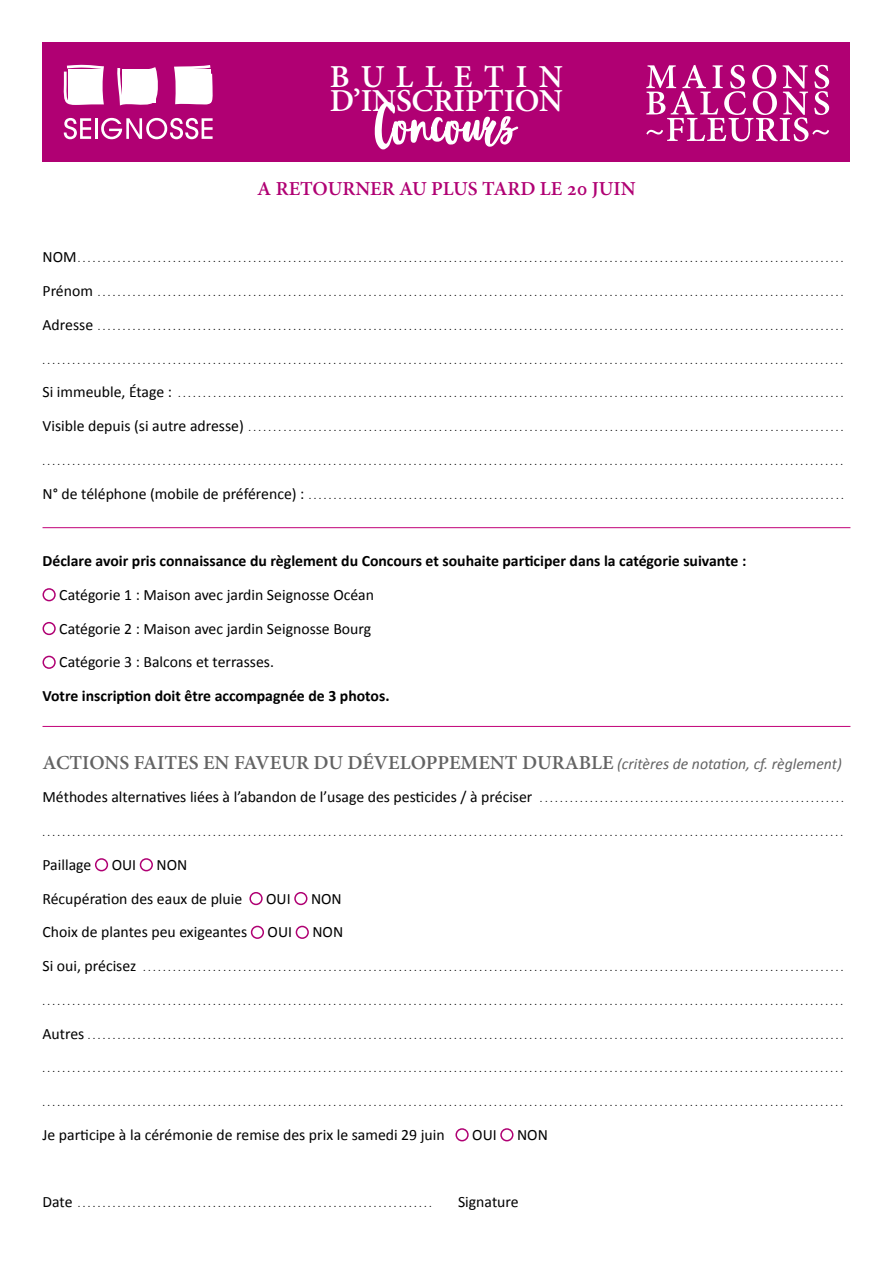
<style>
.page{position:relative;width:893px;height:1263px;background:#fff}
.page>*{position:absolute;margin:0;border:0;box-sizing:border-box;transform-origin:0 0}
.t1{font:700 31.5px/24.8px "Adobe Hebrew";letter-spacing:-.01em;color:#fff}
.t2{font:700 19.5px "Adobe Hebrew";color:#636363}
.t3{font:700 19.5px "Adobe Hebrew";color:#b00073}
.t4{font:15.75px/33.8px "Calibri";color:#000}
.t5{font:700 15.75px "Calibri";color:#000}
.t6{font:10.5px "Calibri";color:#000}
.s1{font-size:15.75px}
.s2{font-family:"Calibri";font-weight:400;font-style:italic;font-size:15.75px}
.s3{font-size:10.5px}
</style>
<div class="page">
<div style="left:43px;top:43px;width:807px;height:119px;background:#b00073"></div>
<svg style="left:646px;top:65px;width:183px;height:76px"></svg>
<svg style="left:375px;top:102px;width:143px;height:48px"></svg>
<div style="left:43px;top:588px;width:13px;height:13px;border:2px solid #b00073;border-radius:50%"></div>
<div style="left:43px;top:622px;width:13px;height:13px;border:2px solid #b00073;border-radius:50%"></div>
<div style="left:43px;top:656px;width:13px;height:13px;border:2px solid #b00073;border-radius:50%"></div>
<div style="left:95px;top:858px;width:13px;height:13px;border:2px solid #b00073;border-radius:50%"></div>
<div style="left:140px;top:858px;width:13px;height:13px;border:2px solid #b00073;border-radius:50%"></div>
<div style="left:249px;top:892px;width:14px;height:13px;border:2px solid #b00073;border-radius:50%"></div>
<div style="left:294px;top:892px;width:13px;height:13px;border:2px solid #b00073;border-radius:50%"></div>
<div style="left:251px;top:926px;width:13px;height:13px;border:2px solid #b00073;border-radius:50%"></div>
<div style="left:296px;top:926px;width:13px;height:13px;border:2px solid #b00073;border-radius:50%"></div>
<div style="left:455px;top:1128px;width:14px;height:13px;border:2px solid #b00073;border-radius:50%"></div>
<div style="left:500px;top:1128px;width:13px;height:13px;border:2px solid #b00073;border-radius:50%"></div>
<svg style="left:64px;top:118px;width:27px;height:21px"></svg>
<hr style="left:95px;top:118px;width:3px;height:21px;background:#fff">
<svg style="left:101px;top:118px;width:112px;height:21px"></svg>
<svg style="left:117px;top:67px;width:41px;height:38px;background:#f3dbeb"></svg>
<svg style="left:64px;top:65px;width:40px;height:40px;background:#f6e3ef"></svg>
<svg style="left:174px;top:65px;width:39px;height:39px;background:#f7e7f2"></svg>
<hr style="left:43px;top:726px;width:807px;height:1px;background:#c10077">
<hr style="left:43px;top:527px;width:807px;height:1px;background:#c10077">
<h1 class="t1" style="left:330px;top:64px;width:235px">BULLETIN<br>D’INSCRIPTION</h1>
<h2 class="t3" style="left:257px;top:177px;width:380px">A RETOURNER AU PLUS TARD LE 20 JUIN</h2>
<p class="t6" style="left:43px;top:252px;width:797px"><span class="s1">NOM</span> . . . . . . . . . . . . . . . . . . . . . . . . . . . . . . . . . . . . . . . . . . . . . . . . . . . . . . . . . . . . . . . . . . . . . . . . . . . . . . . . . . . . . . . . . . . . . . . . . . . . . . . . . . . . . . . . . . . . . . . . . . . . . . . . . . . . . . . . . . . . . . . . . . . . . . . .</p>
<p class="t6" style="left:43px;top:286px;width:797px"><span class="s1">Prénom</span> . . . . . . . . . . . . . . . . . . . . . . . . . . . . . . . . . . . . . . . . . . . . . . . . . . . . . . . . . . . . . . . . . . . . . . . . . . . . . . . . . . . . . . . . . . . . . . . . . . . . . . . . . . . . . . . . . . . . . . . . . . . . . . . . . . . . . . . . . . . . . . . . . . . .</p>
<p class="t6" style="left:43px;top:320px;width:797px"><span class="s1">Adresse</span> . . . . . . . . . . . . . . . . . . . . . . . . . . . . . . . . . . . . . . . . . . . . . . . . . . . . . . . . . . . . . . . . . . . . . . . . . . . . . . . . . . . . . . . . . . . . . . . . . . . . . . . . . . . . . . . . . . . . . . . . . . . . . . . . . . . . . . . . . . . . . . . . . . . .</p>
<p class="t6" style="left:43px;top:353px;width:801px">................................................................................................................................................................</p>
<p class="t6" style="left:43px;top:387px;width:797px"><span class="s1">Si immeuble, Étage :</span> . . . . . . . . . . . . . . . . . . . . . . . . . . . . . . . . . . . . . . . . . . . . . . . . . . . . . . . . . . . . . . . . . . . . . . . . . . . . . . . . . . . . . . . . . . . . . . . . . . . . . . . . . . . . . . . . . . . . . . . . . . . . . . . . . . . .</p>
<p class="t6" style="left:43px;top:421px;width:797px"><span class="s1">Visible depuis (si autre adresse)</span> . . . . . . . . . . . . . . . . . . . . . . . . . . . . . . . . . . . . . . . . . . . . . . . . . . . . . . . . . . . . . . . . . . . . . . . . . . . . . . . . . . . . . . . . . . . . . . . . . . . . . . . . . . . . . . . . . . . . . .</p>
<p class="t6" style="left:43px;top:455px;width:801px">................................................................................................................................................................</p>
<p class="t6" style="left:43px;top:488px;width:798px"><span class="s1">N° de téléphone (mobile de préférence) :</span> . . . . . . . . . . . . . . . . . . . . . . . . . . . . . . . . . . . . . . . . . . . . . . . . . . . . . . . . . . . . . . . . . . . . . . . . . . . . . . . . . . . . . . . . . . . . . . . . . . . . . . . . . .</p>
<h3 class="t5" style="left:43px;top:551px;width:705px">Déclare avoir pris connaissance du règlement du Concours et souhaite participer dans la catégorie suivante :</h3>
<h3 class="t4" style="left:59px;top:578px;width:316px">Catégorie 1 : Maison avec jardin Seignosse Océan<br>Catégorie 2 : Maison avec jardin Seignosse Bourg<br>Catégorie 3 : Balcons et terrasses.</h3>
<h3 class="t5" style="left:43px;top:686px;width:349px">Votre inscription doit être accompagnée de 3 photos.</h3>
<h2 class="t2" style="left:43px;top:750px;width:801px">ACTIONS FAITES EN FAVEUR DU DÉVELOPPEMENT DURABLE <span class="s2">(critères de notation, cf. règlement)</span></h2>
<h3 class="t4" style="left:43px;top:780px;width:798px">Méthodes alternatives liées à l’abandon de l’usage des pesticides / à préciser <span class="s3">. . . . . . . . . . . . . . . . . . . . . . . . . . . . . . . . . . . . . . . . . . . . . . . . . . . . . . . . . . . .</span></h3>
<p class="t6" style="left:43px;top:826px;width:801px">................................................................................................................................................................</p>
<h3 class="t4" style="left:43px;top:848px;width:50px">Paillage</h3>
<h3 class="t4" style="left:112px;top:848px;width:26px">OUI</h3>
<h3 class="t4" style="left:43px;top:848px;width:201px;text-indent:114px">NON<br>Récupération des eaux de pluie</h3>
<h3 class="t4" style="left:266px;top:881px;width:26px">OUI</h3>
<h3 class="t4" style="left:311px;top:881px;width:32px">NON</h3>
<h3 class="t4" style="left:43px;top:915px;width:206px">Choix de plantes peu exigeantes</h3>
<h3 class="t4" style="left:268px;top:915px;width:26px">OUI</h3>
<h3 class="t4" style="left:312px;top:915px;width:32px">NON</h3>
<p class="t6" style="left:43px;top:961px;width:797px"><span class="s1">Si oui, précisez</span> . . . . . . . . . . . . . . . . . . . . . . . . . . . . . . . . . . . . . . . . . . . . . . . . . . . . . . . . . . . . . . . . . . . . . . . . . . . . . . . . . . . . . . . . . . . . . . . . . . . . . . . . . . . . . . . . . . . . . . . . . . . . . . . . . . . . . . . . . . .</p>
<p class="t6" style="left:43px;top:995px;width:801px">................................................................................................................................................................</p>
<p class="t6" style="left:43px;top:1028px;width:797px"><span class="s1">Autres</span> . . . . . . . . . . . . . . . . . . . . . . . . . . . . . . . . . . . . . . . . . . . . . . . . . . . . . . . . . . . . . . . . . . . . . . . . . . . . . . . . . . . . . . . . . . . . . . . . . . . . . . . . . . . . . . . . . . . . . . . . . . . . . . . . . . . . . . . . . . . . . . . . . . . . . .</p>
<p class="t6" style="left:43px;top:1062px;width:801px">................................................................................................................................................................</p>
<p class="t6" style="left:43px;top:1096px;width:801px">................................................................................................................................................................</p>
<h3 class="t4" style="left:43px;top:1118px;width:404px">Je participe à la cérémonie de remise des prix le samedi 29 juin</h3>
<h3 class="t4" style="left:472px;top:1118px;width:26px">OUI</h3>
<h3 class="t4" style="left:517px;top:1118px;width:32px">NON</h3>
<p class="t6" style="left:43px;top:1197px;width:391px"><span class="s1">Date</span> . . . . . . . . . . . . . . . . . . . . . . . . . . . . . . . . . . . . . . . . . . . . . . . . . . . . . . . . . . . . . . . . . . . . . . .</p>
<h3 class="t4" style="left:458px;top:1185px;width:62px">Signature</h3>
</div>
